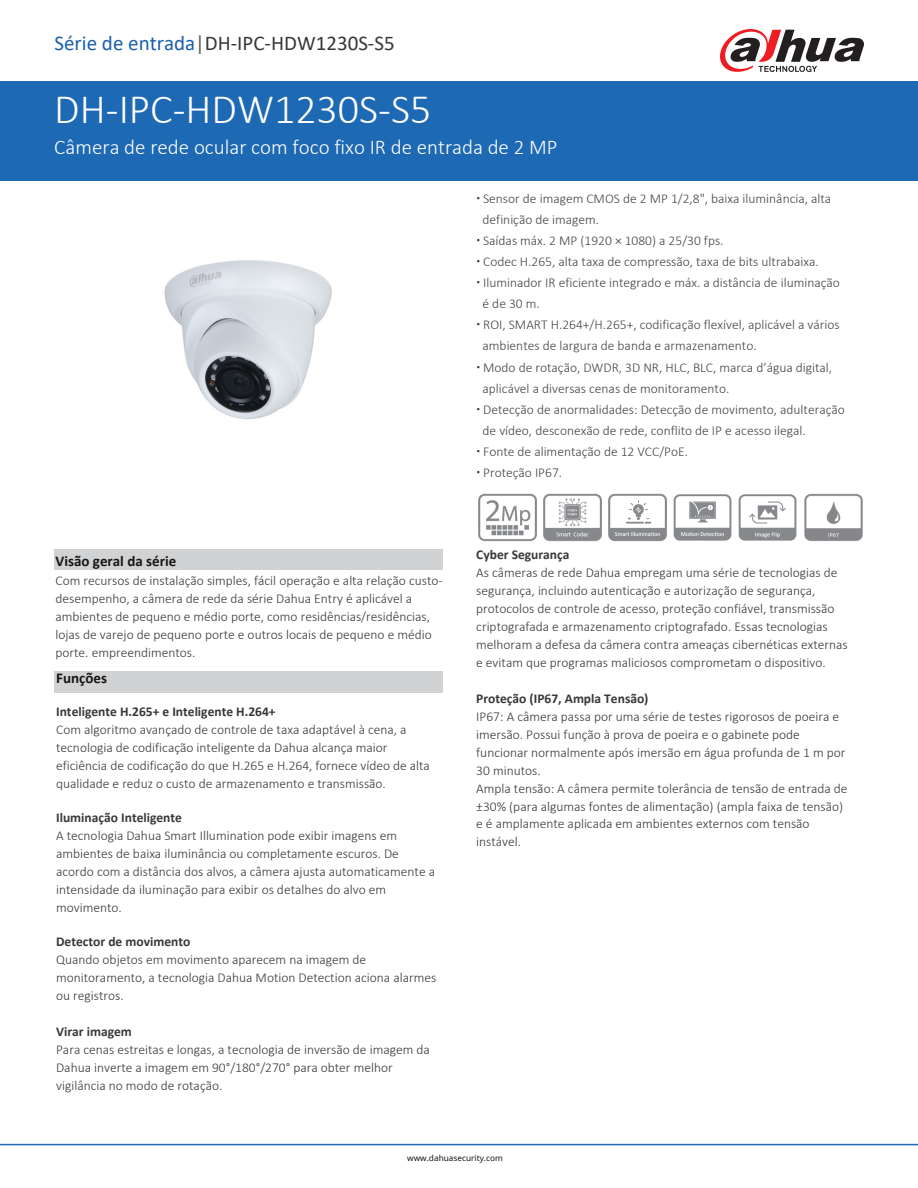
<style>
.page{position:relative;width:918px;height:1188px;background:#fff}
.page>*{position:absolute;margin:0;border:0;box-sizing:border-box;transform-origin:0 0}
.t1{font:300 42px "Calibri";color:#fff}
.t2{font:300 21px "Calibri";color:#fff}
.t3{font:21px "Calibri";color:#383837}
.t4{font:700 15px "Calibri";color:#171615}
.t5{font:300 13.5px/18px "Calibri";color:#383837}
.t6{font:300 13.5px "Calibri";color:#454444}
.t7{font:700 13.5px "Calibri";color:#383837}
.t8{font:8.25px "Noto Sans";color:#171615}
.s1{color:#1b5eac}
.s2{color:#616060}
.s3{font-family:"Noto Sans";font-weight:700;color:#383837}
</style>
<div class="page">
<div style="left:0;top:81px;width:918px;height:100px;background:#1e69b4"></div>
<hr style="left:0;top:1144px;width:918px;height:1px;background:#1e69b4">
<svg style="left:720px;top:29px;width:144px;height:43px"></svg>
<div style="left:54px;top:549px;width:389px;height:21px;background:#d1d2d4"></div>
<div style="left:54px;top:671px;width:389px;height:22px;background:#d1d2d4"></div>
<img style="left:164px;top:260px;width:168px;height:159px">
<img style="left:673px;top:494px;width:59px;height:47px">
<img style="left:804px;top:493px;width:59px;height:48px">
<img style="left:478px;top:493px;width:59px;height:49px">
<img style="left:608px;top:493px;width:59px;height:49px">
<img style="left:543px;top:493px;width:59px;height:49px">
<img style="left:738px;top:494px;width:59px;height:47px">
<h2 class="t3" style="left:55px;top:29px;width:342px"><span class="s1">Série de entrada</span><span class="s2">|</span>DH-IPC-HDW1230S-S5</h2>
<h1 class="t1" style="left:54px;top:83px;width:379px">DH-IPC-HDW1230S-S5</h1>
<h2 class="t2" style="left:54px;top:134px;width:505px">Câmera de rede ocular com foco fixo IR de entrada de 2 MP</h2>
<p class="t6" style="left:477px;top:190px;width:356px"><span class="s3">·</span> Sensor de imagem CMOS de 2 MP 1/2,8", baixa iluminância, alta</p>
<p class="t6" style="left:483px;top:211px;width:118px">definição de imagem.</p>
<p class="t6" style="left:477px;top:232px;width:249px"><span class="s3">·</span> Saídas máx. 2 MP (1920 × 1080) a 25/30 fps.</p>
<p class="t6" style="left:477px;top:253px;width:344px"><span class="s3">·</span> Codec H.265, alta taxa de compressão, taxa de bits ultrabaixa.</p>
<p class="t6" style="left:477px;top:274px;width:365px"><span class="s3">·</span> Iluminador IR eficiente integrado e máx. a distância de iluminação</p>
<p class="t6" style="left:483px;top:296px;width:59px">é de 30 m.</p>
<p class="t6" style="left:477px;top:317px;width:365px"><span class="s3">·</span> ROI, SMART H.264+/H.265+, codificação flexível, aplicável a vários</p>
<p class="t6" style="left:483px;top:338px;width:276px">ambientes de largura de banda e armazenamento.</p>
<p class="t6" style="left:477px;top:359px;width:357px"><span class="s3">·</span> Modo de rotação, DWDR, 3D NR, HLC, BLC, marca d’água digital,</p>
<p class="t6" style="left:483px;top:380px;width:248px">aplicável a diversas cenas de monitoramento.</p>
<p class="t6" style="left:477px;top:401px;width:370px"><span class="s3">·</span> Detecção de anormalidades: Detecção de movimento, adulteração</p>
<p class="t6" style="left:483px;top:422px;width:325px">de vídeo, desconexão de rede, conflito de IP e acesso ilegal.</p>
<p class="t6" style="left:477px;top:443px;width:213px"><span class="s3">·</span> Fonte de alimentação de 12 VCC/PoE.</p>
<p class="t6" style="left:477px;top:464px;width:87px"><span class="s3">·</span> Proteção IP67.</p>
<p class="t4" style="left:56px;top:550px;width:122px">Visão geral da série</p>
<p class="t5" style="left:55px;top:571px;width:389px">Com recursos de instalação simples, fácil operação e alta relação custo&shy;desempenho, a câmera de rede da série Dahua Entry é aplicável a ambientes de pequeno e médio porte, como residências/residências, lojas de varejo de pequeno porte e outros locais de pequeno e médio porte. empreendimentos.</p>
<p class="t4" style="left:56px;top:668px;width:52px">Funções</p>
<p class="t7" style="left:56px;top:702px;width:221px">Inteligente H.265+ e Inteligente H.264+</p>
<p class="t5" style="left:56px;top:720px;width:375px">Com algoritmo avançado de controle de taxa adaptável à cena, a tecnologia de codificação inteligente da Dahua alcança maior eficiência de codificação do que H.265 e H.264, fornece vídeo de alta qualidade e reduz o custo de armazenamento e transmissão.</p>
<p class="t7" style="left:56px;top:808px;width:127px">Iluminação Inteligente</p>
<p class="t5" style="left:56px;top:826px;width:380px">A tecnologia Dahua Smart Illumination pode exibir imagens em ambientes de baixa iluminância ou completamente escuros. De acordo com a distância dos alvos, a câmera ajusta automaticamente a intensidade da iluminação para exibir os detalhes do alvo em movimento.</p>
<p class="t7" style="left:56px;top:932px;width:136px">Detector de movimento</p>
<p class="t5" style="left:56px;top:951px;width:382px">Quando objetos em movimento aparecem na imagem de monitoramento, a tecnologia Dahua Motion Detection aciona alarmes ou registros.</p>
<p class="t7" style="left:56px;top:1022px;width:77px">Virar imagem</p>
<p class="t5" style="left:56px;top:1040px;width:375px">Para cenas estreitas e longas, a tecnologia de inversão de imagem da<br>Dahua inverte a imagem em 90°/180°/270° para obter melhor vigilância no modo de rotação.</p>
<p class="t7" style="left:476px;top:545px;width:95px">Cyber Segurança</p>
<p class="t5" style="left:476px;top:563px;width:373px">As câmeras de rede Dahua empregam uma série de tecnologias de segurança, incluindo autenticação e autorização de segurança, protocolos de controle de acesso, proteção confiável, transmissão criptografada e armazenamento criptografado. Essas tecnologias melhoram a defesa da câmera contra ameaças cibernéticas externas e evitam que programas maliciosos comprometam o dispositivo.</p>
<p class="t7" style="left:476px;top:689px;width:174px">Proteção (IP67, Ampla Tensão)</p>
<p class="t5" style="left:476px;top:707px;width:373px">IP67: A câmera passa por uma série de testes rigorosos de poeira e imersão. Possui função à prova de poeira e o gabinete pode funcionar normalmente após imersão em água profunda de 1 m por 30 minutos.<br>Ampla tensão: A câmera permite tolerância de tensão de entrada de ±30% (para algumas fontes de alimentação) (ampla faixa de tensão) e é amplamente aplicada em ambientes externos com tensão instável.</p>
<p class="t8" style="left:407px;top:1152px;width:97px">www.dahuasecurity.com</p>
</div>
